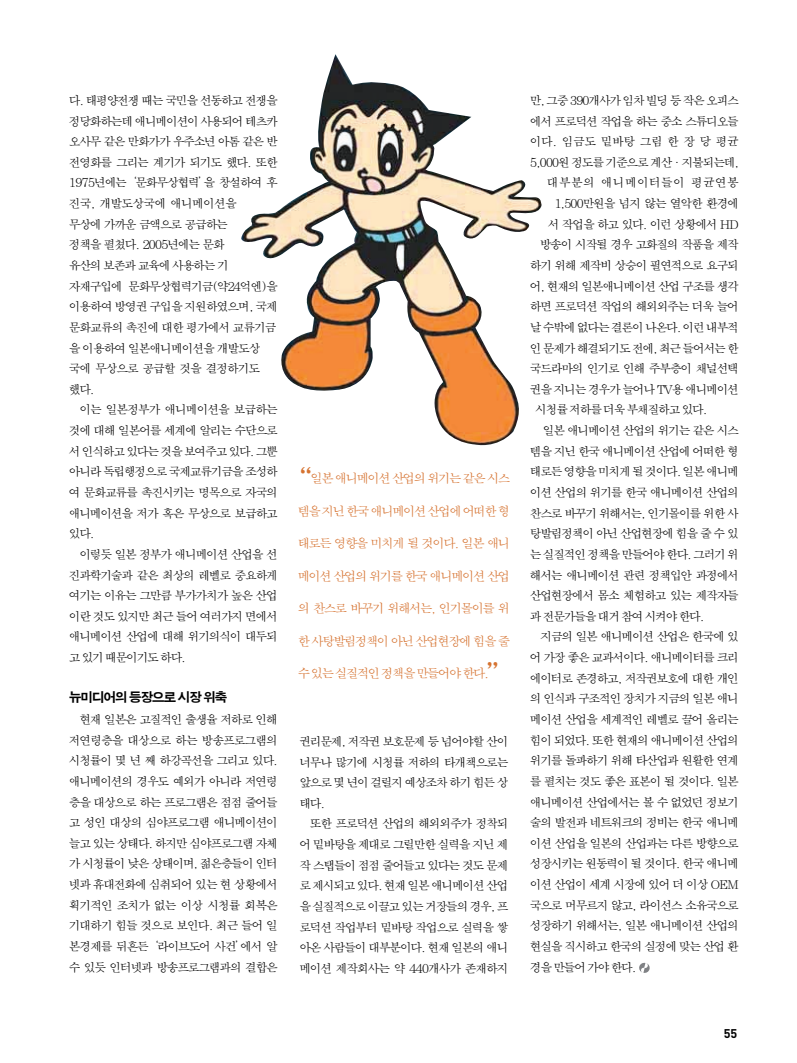
<style>
.page{position:relative;width:797px;height:1063px;background:#fff}
.page>*{position:absolute;margin:0;border:0;box-sizing:border-box;transform-origin:0 0}
.t1{font:36.25px "SM Amu";color:#d67331}
.t2{font:13.12px "SM Ago K";letter-spacing:-.125em;color:#000}
.t3{font:12.5px "SM Amu";letter-spacing:-.13em;color:#d67331}
.t4{font:700 12.5px "DIN";color:#000}
.t5{font:11.88px/20.6px "SM Amu";letter-spacing:-.115em;color:#000;text-align:justify}
.t6{font:11.88px "SM Amu";letter-spacing:-.04em;color:#000}
.t7{font:11.88px "SM Amu";letter-spacing:.015em;color:#000}
</style>
<div class="page">
<svg style="left:639px;top:962px;width:10px;height:10px"></svg>
<img style="left:241px;top:54px;width:301px;height:392px">
<p class="t5" style="left:69px;top:91px;width:211px;text-align:left">다. 태평양전쟁 때는 국민을 선동하고 전쟁을 정당화하는데 애니메이션이 사용되어 테츠카 오사무 같은 만화가가 우주소년 아톰 같은 반 전영화를 그리는 계기가 되기도 했다. 또한<br>1975년에는‘문화무상협력’을 창설하여 후 진국, 개발도상국에 애니메이션을<br>무상에 가까운 금액으로 공급하는<br>정책을 펼쳤다. 2005년에는 문화<br>유산의 보존과 교육에 사용하는 기 자재구입에 문화무상협력기금(약24억엔)을 이용하여 방영권 구입을 지원하였으며, 국제 문화교류의 촉진에 대한 평가에서 교류기금 을 이용하여 일본애니메이션을 개발도상 국에 무상으로 공급할 것을 결정하기도 했다.</p>
<p class="t5" style="left:69px;top:400px;width:211px;text-indent:11px">이는 일본정부가 애니메이션을 보급하는 것에 대해 일본어를 세계에 알리는 수단으로 서 인식하고 있다는 것을 보여주고 있다. 그뿐 아니라 독립행정으로 국제교류기금을 조성하 여 문화교류를 촉진시키는 명목으로 자국의 애니메이션을 저가 혹은 무상으로 보급하고 있다.</p>
<p class="t5" style="left:69px;top:544px;width:211px;text-indent:11px">이렇듯 일본 정부가 애니메이션 산업을 선 진과학기술과 같은 최상의 레벨로 중요하게 여기는 이유는 그만큼 부가가치가 높은 산업 이란 것도 있지만 최근 들어 여러가지 면에서 애니메이션 산업에 대해 위기의식이 대두되 고 있기 때문이기도 하다.</p>
<p class="t2" style="left:69px;top:691px;width:160px">뉴미디어의 등장으로 시장 위축</p>
<p class="t5" style="left:69px;top:709px;width:211px;text-indent:11px">현재 일본은 고질적인 출생율 저하로 인해 저연령층을 대상으로 하는 방송프로그램의 시청률이 몇 년 째 하강곡선을 그리고 있다. 애니메이션의 경우도 예외가 아니라 저연령 층을 대상으로 하는 프로그램은 점점 줄어들 고 성인 대상의 심야프로그램 애니메이션이 늘고 있는 상태다. 하지만 심야프로그램 자체 가 시청률이 낮은 상태이며, 젊은층들이 인터 넷과 휴대전화에 심취되어 있는 현 상황에서 획기적인 조치가 없는 이상 시청률 회복은 기대하기 힘들 것으로 보인다. 최근 들어 일 본경제를 뒤흔든‘라이브도어 사건’에서 알 수 있듯 인터넷과 방송프로그램과의 결합은</p>
<h1 class="t1" style="left:276px;top:468px;width:38px">“</h1>
<p class="t3" style="left:310px;top:473px;width:201px">일본 애니메이션 산업의 위기는 같은시스</p>
<p class="t3" style="left:297px;top:505px;width:214px">템을지닌 한국 애니메이션 산업에 어떠한 형</p>
<p class="t3" style="left:297px;top:538px;width:214px">태로든 영향을 미치게 될 것이다. 일본 애니</p>
<p class="t3" style="left:297px;top:570px;width:214px">메이션 산업의 위기를 한국 애니메이션 산업</p>
<p class="t3" style="left:297px;top:603px;width:214px">의 찬스로 바꾸기 위해서는, 인기몰이를 위</p>
<p class="t3" style="left:297px;top:635px;width:214px">한 사탕발림정책이 아닌 산업현장에 힘을 줄</p>
<p class="t3" style="left:297px;top:668px;width:193px">수 있는실질적인 정책을 만들어야 한다.</p>
<h1 class="t1" style="left:487px;top:663px;width:38px">”</h1>
<p class="t5" style="left:299px;top:731px;width:211px">권리문제, 저작권 보호문제 등 넘어야할 산이 너무나 많기에 시청률 저하의 타개책으로는 앞으로 몇 년이 걸릴지 예상조차 하기 힘든 상 태다.</p>
<p class="t5" style="left:299px;top:814px;width:211px;text-indent:11px">또한 프로덕션 산업의 해외외주가 정착되 어 밑바탕을 제대로 그릴만한 실력을 지닌 제 작 스탭들이 점점 줄어들고 있다는 것도 문제 로 제시되고 있다. 현재 일본 애니메이션 산업 을 실질적으로 이끌고 있는 거장들의 경우, 프 로덕션 작업부터 밑바탕 작업으로 실력을 쌓 아온 사람들이 대부분이다. 현재 일본의 애니 메이션 제작회사는 약 440개사가 존재하지</p>
<p class="t5" style="left:529px;top:91px;width:211px">만, 그중 390개사가 임차 빌딩 등 작은 오피스</p>
<p class="t5" style="left:529px;top:111px;width:211px">에서 프로덕션 작업을 하는 중소 스튜디오들</p>
<p class="t6" style="left:529px;top:136px;width:211px">이다. 임금도 밑바탕 그림 한 장 당 평균</p>
<p class="t5" style="left:529px;top:153px;width:211px">5,000원 정도를 기준으로 계산·지불되는데,</p>
<p class="t7" style="left:546px;top:177px;width:193px">대부분의 애니메이터들이 평균연봉</p>
<p class="t5" style="left:554px;top:194px;width:186px">1,500만원을 넘지 않는 열악한 환경에</p>
<p class="t5" style="left:547px;top:214px;width:193px">서 작업을 하고 있다. 이런 상황에서 HD</p>
<p class="t5" style="left:539px;top:235px;width:201px">방송이 시작될 경우 고화질의 작품을 제작</p>
<p class="t5" style="left:529px;top:256px;width:211px">하기 위해 제작비 상승이 필연적으로 요구되</p>
<p class="t5" style="left:529px;top:276px;width:211px">어, 현재의 일본애니메이션 산업 구조를 생각</p>
<p class="t5" style="left:529px;top:297px;width:211px">하면 프로덕션 작업의 해외외주는 더욱 늘어</p>
<p class="t5" style="left:529px;top:318px;width:211px">날 수밖에 없다는 결론이 나온다. 이런 내부적</p>
<p class="t5" style="left:529px;top:338px;width:211px">인 문제가 해결되기도 전에, 최근 들어서는 한</p>
<p class="t5" style="left:529px;top:359px;width:211px">국드라마의 인기로 인해 주부층이 채널선택</p>
<p class="t5" style="left:529px;top:379px;width:211px">권을지니는 경우가 늘어나 TV용 애니메이션</p>
<p class="t5" style="left:535px;top:400px;width:174px">시청률 저하를 더욱 부채질하고 있다.</p>
<p class="t5" style="left:542px;top:421px;width:198px">일본 애니메이션 산업의 위기는 같은 시스</p>
<p class="t5" style="left:529px;top:441px;width:211px">템을 지닌 한국 애니메이션 산업에 어떠한 형</p>
<p class="t5" style="left:529px;top:462px;width:211px">태로든 영향을 미치게 될 것이다. 일본 애니메</p>
<p class="t5" style="left:529px;top:483px;width:211px">이션 산업의 위기를 한국 애니메이션 산업의</p>
<p class="t5" style="left:529px;top:503px;width:211px">찬스로 바꾸기 위해서는, 인기몰이를 위한 사</p>
<p class="t5" style="left:529px;top:524px;width:211px">탕발림정책이 아닌 산업현장에 힘을 줄 수 있</p>
<p class="t5" style="left:529px;top:544px;width:211px">는실질적인 정책을 만들어야 한다. 그러기 위</p>
<p class="t5" style="left:529px;top:565px;width:211px">해서는 애니메이션 관련 정책입안 과정에서</p>
<p class="t5" style="left:529px;top:586px;width:211px">산업현장에서 몸소 체험하고 있는 제작자들</p>
<p class="t5" style="left:529px;top:606px;width:176px">과 전문가들을 대거 참여 시켜야 한다.</p>
<p class="t5" style="left:540px;top:627px;width:200px">지금의 일본 애니메이션 산업은 한국에 있</p>
<p class="t5" style="left:529px;top:648px;width:211px">어 가장 좋은 교과서이다. 애니메이터를 크리</p>
<p class="t5" style="left:529px;top:668px;width:211px">에이터로 존경하고, 저작권보호에 대한 개인</p>
<p class="t5" style="left:529px;top:689px;width:211px">의 인식과 구조적인 장치가 지금의 일본 애니</p>
<p class="t5" style="left:529px;top:709px;width:211px">메이션 산업을 세계적인 레벨로 끌어 올리는</p>
<p class="t5" style="left:529px;top:730px;width:211px">힘이 되었다. 또한 현재의 애니메이션 산업의</p>
<p class="t5" style="left:529px;top:751px;width:211px">위기를 돌파하기 위해 타산업과 원활한 연계</p>
<p class="t5" style="left:529px;top:771px;width:211px">를 펼치는 것도 좋은 표본이 될 것이다. 일본</p>
<p class="t5" style="left:529px;top:792px;width:211px">애니메이션 산업에서는 볼 수 없었던 정보기</p>
<p class="t5" style="left:529px;top:813px;width:211px">술의 발전과 네트워크의 정비는 한국 애니메</p>
<p class="t5" style="left:529px;top:833px;width:211px">이션 산업을 일본의 산업과는 다른 방향으로</p>
<p class="t5" style="left:529px;top:854px;width:211px">성장시키는 원동력이 될 것이다. 한국 애니메</p>
<p class="t5" style="left:529px;top:874px;width:211px">이션 산업이 세계 시장에 있어 더 이상 OEM</p>
<p class="t5" style="left:529px;top:895px;width:211px">국으로 머무르지 않고, 라이선스 소유국으로</p>
<p class="t5" style="left:529px;top:916px;width:211px">성장하기 위해서는, 일본 애니메이션 산업의</p>
<p class="t5" style="left:529px;top:936px;width:211px">현실을 직시하고 한국의 실정에 맞는 산업 환</p>
<p class="t5" style="left:529px;top:957px;width:108px">경을 만들어 가야 한다.</p>
<p class="t4" style="left:723px;top:1029px;width:15px">55</p>
</div>
